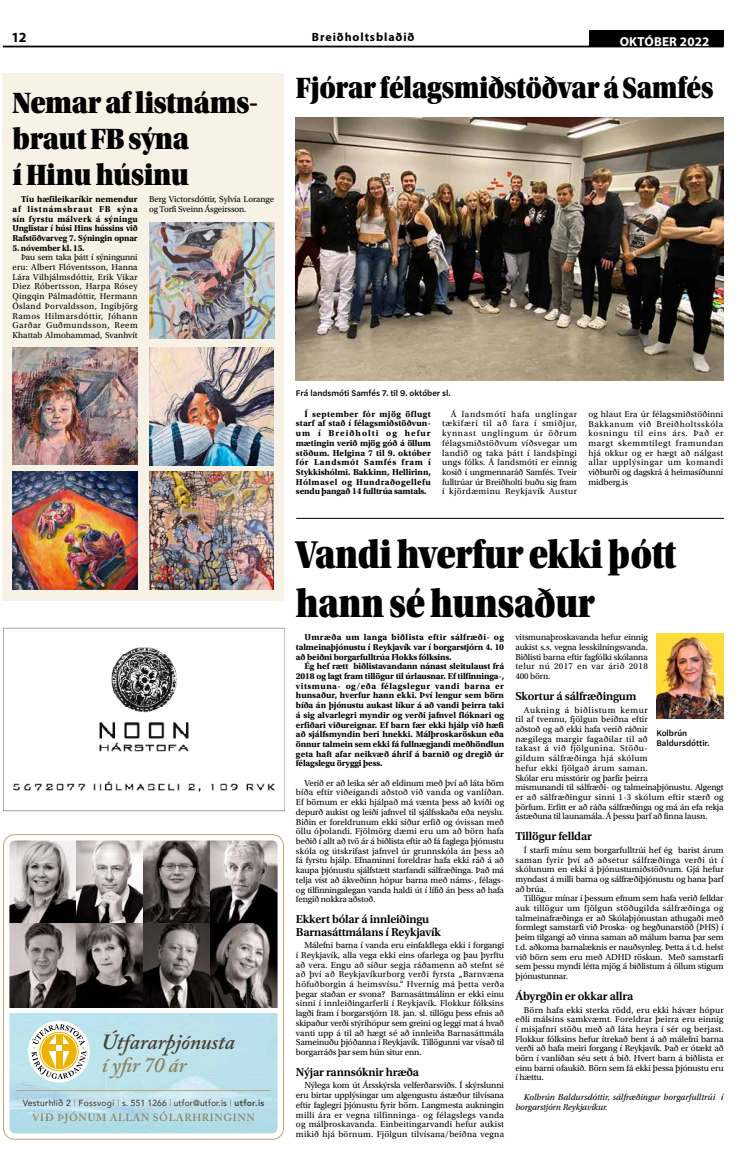
<style>
.page{position:relative;width:752px;height:1168px;background:#fff}
.page>*{position:absolute;margin:0;border:0;box-sizing:border-box;transform-origin:0 0}
.t1{font:41px/49.2px "Utopia Std Black Headline";letter-spacing:-.01em;color:#000;scale:.85 1}
.t2{font:31px/36px "Utopia Std Black Headline";letter-spacing:-.01em;color:#000;scale:.89 1}
.t3{font:31px "Utopia Std Black Headline";letter-spacing:-.01em;color:#000;scale:.85 1}
.t4{font:italic 600 21.6px "Adobe Caslon Pro";letter-spacing:-.01em;color:#473f34}
.t5{font:italic 600 21.6px "Adobe Caslon Pro";color:#908266}
.t6{font:700 14px "Myriad Pro";color:#000}
.t7{font:700 13px "Myriad Pro";letter-spacing:.015em;color:#fff}
.t8{font:600 12px/12.5px "Utopia Std";letter-spacing:-.015em;color:#000}
.t9{font:700 12px "Myriad Pro";letter-spacing:.075em;color:#000}
.t10{font:600 10.3px "Adobe Caslon Pro";letter-spacing:.065em;color:#908266}
.t11{font:9px/9.7px "Utopia Std";letter-spacing:-.015em;color:#000;text-align:justify}
.t12{font:700 9px/9.7px "Utopia Std";letter-spacing:-.005em;color:#000;text-align:justify}
.t13{font:9px/9.7px "Utopia Std";letter-spacing:.01em;color:#000}
.t14{font:700 9px/9.7px "Utopia Std";letter-spacing:.015em;color:#000}
.t15{font:italic 9px/9.7px "Utopia Std";letter-spacing:-.005em;color:#000}
.t16{font:500 8.8px "Avenir";letter-spacing:.02em;color:#473f34;scale:.96 1}
.t17{font:500 8.6px/10px "Halyard Text";color:#000}
.s1{color:#908266}
.s2{font-weight:800}
</style>
<div class="page">
<hr style="left:3px;top:46px;width:720px;height:1px;background:#000">
<div style="left:588px;top:30px;width:135px;height:15px;background:#000"></div>
<div style="left:3px;top:74px;width:281px;height:527px;background:#f7f2e5"></div>
<img style="left:149px;top:223px;width:125px;height:116px">
<hr style="left:16px;top:1090px;width:254px;height:1px;background:#bca375">
<svg style="left:32px;top:1024px;width:54px;height:55px"></svg>
<svg style="left:11px;top:1007px;width:265px;height:1px"></svg>
<img style="left:11px;top:842px;width:265px;height:165px">
<div style="left:4px;top:835px;width:279px;height:304px;border:6px solid #fff;border-radius:8px"></div>
<div style="left:3px;top:834px;width:281px;height:306px;border:1px solid #bca375;border-radius:11px"></div>
<img style="left:4px;top:628px;width:280px;height:183px">
<img style="left:656px;top:634px;width:67px;height:85px">
<img style="left:296px;top:118px;width:427px;height:263px">
<hr style="left:296px;top:518px;width:427px;height:1px;background:#000">
<img style="left:13px;top:348px;width:124px;height:116px">
<img style="left:149px;top:348px;width:125px;height:117px">
<img style="left:13px;top:472px;width:124px;height:117px">
<img style="left:149px;top:472px;width:125px;height:117px">
<h3 class="t6" style="left:11px;top:28px;width:17px">12</h3>
<h3 class="t9" style="left:312px;top:29px;width:104px">Breiðholtsblaðið</h3>
<h3 class="t7" style="left:619px;top:33px;width:91px">OKTÓBER 2022</h3>
<h2 class="t2" style="left:13px;top:86px;width:277px">Nemar af listnáms&shy;braut FB sýna<br>í Hinu húsinu</h2>
<p class="t12" style="left:13px;top:194px;width:127px;text-indent:9px">Tíu hæfileikaríkir nemendur af listnámsbraut FB sýna sín fyrstu málverk á sýningu Unglistar í húsi Hins hússins við Rafstöðvarveg 7. Sýningin opnar</p>
<p class="t12" style="left:13px;top:243px;width:73px">5. nóvember kl. 15.</p>
<p class="t11" style="left:13px;top:253px;width:127px;text-indent:9px">Þau sem taka þátt í sýningunni eru: Albert Flóventsson, Hanna Lára Vilhjálmsdóttir, Erik Vikar Diez Róbertsson, Harpa Rósey Qingqin Pálmadóttir, Hermann Ósland Þorvaldsson, Ingibjörg Ramos Hilmarsdóttir, Jóhann Garðar Guðmundsson, Reem Khattab Almohammad, Svanhvít</p>
<p class="t11" style="left:149px;top:194px;width:126px">Berg Victorsdóttir, Sylvía Lorange og Torfi Sveinn Ásgeirsson.</p>
<h3 class="t4" style="left:102px;top:1028px;width:135px">Útfararþjónusta</h3>
<h3 class="t5" style="left:102px;top:1052px;width:86px">í yfir 70 ár</h3>
<p class="t16" style="left:23px;top:1095px;width:253px">Vesturhlíð 2 <span class="s1">|</span> Fossvogi <span class="s1">|</span> s. 551 1266 <span class="s1">|</span> utfor@utfor.is <span class="s1">|</span> <span class="s2">utfor.is</span></p>
<p class="t10" style="left:32px;top:1111px;width:224px">VIÐ ÞJÓNUM ALLAN SÓLARHRINGINN</p>
<h2 class="t3" style="left:296px;top:71px;width:492px">Fjórar félagsmiðstöðvar á Samfés</h2>
<p class="t17" style="left:296px;top:387px;width:156px">Frá landsmóti Samfés 7. til 9. október sl.</p>
<p class="t14" style="left:296px;top:409px;width:136px;text-indent:9px">Í september fór mjög öflugt starf af stað í félagsmiðstöðvun&shy;um í Breiðholti og hefur mætingin verið mjög góð á öllum stöðum. Helgina 7 til 9. október fór Landsmót Samfés fram í<br>Stykkishólmi. Bakkinn, Hellirinn,<br>Hólmasel og Hundraðogellefu sendu þangað 14 fulltrúa samtals.</p>
<p class="t11" style="left:442px;top:409px;width:136px;text-indent:9px">Á landsmóti hafa unglingar tækifæri til að fara í smiðjur, kynnast unglingum úr öðrum félagsmiðstöðvum víðsvegar um landið og taka þátt í landsþingi ungs fólks. Á landsmóti er einnig kosið í ungmennaráð Samfés. Tveir fulltrúar úr Breiðholti buðu sig fram í kjördæminu Reykjavík Austur</p>
<p class="t11" style="left:588px;top:409px;width:136px">og hlaut Era úr félagsmiðstöðinni Bakkanum við Breiðholtsskóla kosningu til eins árs. Það er margt skemmtilegt framundan hjá okkur og er hægt að nálgast allar upplýsingar um komandi viðburði og dagskrá á heimasíðunni midberg.is</p>
<h1 class="t1" style="left:296px;top:531px;width:448px">Vandi hverfur ekki þótt hann sé hunsaður</h1>
<p class="t12" style="left:296px;top:632px;width:209px;text-indent:9px">Umræða um langa biðlista eftir sálfræði- og talmeinaþjónustu í Reykjavík var í borgarstjórn 4. 10 að beiðni borgarfulltrúa Flokks fólksins.</p>
<p class="t12" style="left:296px;top:662px;width:209px;text-indent:9px">Ég hef rætt biðlistavandann nánast sleitulaust frá 2018 og lagt fram tillögur til úrlausnar. Ef tilfinninga-, vitsmuna- og/eða félagslegur vandi barna er hunsaður, hverfur hann ekki. Því lengur sem börn bíða án þjónustu aukast líkur á að vandi þeirra taki á sig alvarlegri myndir og verði jafnvel flóknari og erfiðari viðureignar. Ef barn fær ekki hjálp við hæfi að sjálfsmyndin beri hnekki. Málþroskaröskun eða önnur talmein sem ekki fá fullnægjandi meðhöndlun geta haft afar neikvæð áhrif á barnið og dregið úr félagslegu öryggi þess.</p>
<p class="t11" style="left:296px;top:778px;width:209px;text-indent:9px">Verið er að leika sér að eldinum með því að láta börn bíða eftir viðeigandi aðstoð við vanda og vanlíðan.<br>Ef börnum er ekki hjálpað má vænta þess að kvíði og depurð aukist og leiði jafnvel til sjálfsskaða eða neyslu.<br>Biðin er foreldrunum ekki síður erfið og óvissan með öllu óþolandi. Fjölmörg dæmi eru um að börn hafa beðið í allt að tvö ár á biðlista eftir að fá faglega þjónustu skóla og útskrifast jafnvel úr grunnskóla án þess að fá fyrstu hjálp. Efnaminni foreldrar hafa ekki ráð á að kaupa þjónustu sjálfstætt starfandi sálfræðinga. Það má telja víst að ákveðinn hópur barna með náms-, félags&shy;og tilfinningalegan vanda haldi út í lífið án þess að hafa fengið nokkra aðstoð.</p>
<h3 class="t8" style="left:296px;top:913px;width:146px">Ekkert bólar á innleiðingu<br>Barnasáttmálans í Reykjavík</h3>
<p class="t11" style="left:296px;top:941px;width:209px;text-indent:9px">Málefni barna í vanda eru einfaldlega ekki í forgangi í Reykjavík, alla vega ekki eins ofarlega og þau þyrftu að vera. Engu að síður segja ráðamenn að stefnt sé að því að Reykjavíkurborg verði fyrsta „Barnvæna höfuðborgin á heimsvísu.“ Hvernig má þetta verða þegar staðan er svona? Barnasáttmálinn er ekki einu sinni í innleiðingarferli í Reykjavík. Flokkur fólksins lagði fram í borgarstjórn 18. jan. sl. tillögu þess efnis að skipaður verði stýrihópur sem greini og leggi mat á hvað vanti upp á til að hægt sé að innleiða Barnasáttmála Sameinuðu þjóðanna í Reykjavík. Tillögunni var vísað til borgarráðs þar sem hún situr enn.</p>
<h3 class="t8" style="left:296px;top:1066px;width:125px">Nýjar rannsóknir hræða</h3>
<p class="t11" style="left:296px;top:1081px;width:209px;text-indent:9px">Nýlega kom út Ársskýrsla velferðarsviðs. Í skýrslunni eru birtar upplýsingar um algengustu ástæður tilvísana eftir faglegri þjónustu fyrir börn. Langmesta aukningin milli ára er vegna tilfinninga- og félagslegs vanda og málþroskavanda. Einbeitingarvandi hefur aukist mikið hjá börnum. Fjölgun tilvísana/beiðna vegna</p>
<p class="t11" style="left:515px;top:633px;width:134px">vitsmunaþroskavanda hefur einnig aukist s.s. vegna lesskilningsvanda.<br>Biðlisti barna eftir fagfólki skólanna telur nú 2017 en var árið 2018<br>400 börn.</p>
<h3 class="t8" style="left:515px;top:690px;width:122px">Skortur á sálfræðingum</h3>
<p class="t13" style="left:515px;top:705px;width:209px;text-indent:9px">Aukning á biðlistum kemur<br>til af tvennu, fjölgun beiðna eftir<br>aðstoð og að ekki hafa verið ráðnir<br>nægilega margir fagaðilar til að<br>takast á við fjölgunina. Stöðu-<br>gildum sálfræðinga hjá skólum<br>hefur ekki fjölgað árum saman.<br>Skólar eru misstórir og þarfir þeirra<br>mismunandi til sálfræði- og talmeinaþjónustu. Algengt er að sálfræðingur sinni 1-3 skólum eftir stærð og þörfum. Erfitt er að ráða sálfræðinga og má án efa rekja ástæðuna til launamála. Á þessu þarf að finna lausn.</p>
<h3 class="t8" style="left:515px;top:830px;width:78px">Tillögur felldar</h3>
<p class="t11" style="left:515px;top:845px;width:210px;text-indent:9px">Í starfi mínu sem borgarfulltrúi hef ég barist árum saman fyrir því að aðsetur sálfræðinga verði út í skólunum en ekki á þjónustumiðstöðvum. Gjá hefur myndast á milli barna og sálfræðiþjónustu og hana þarf að brúa.</p>
<p class="t11" style="left:515px;top:894px;width:210px;text-indent:9px">Tillögur mínar í þessum efnum sem hafa verið felldar auk tillögur um fjölgun stöðugilda sálfræðinga og talmeinafræðinga er að Skólaþjónustan athugaði með formlegt samstarfi við Þroska- og hegðunarstöð (ÞHS) í þeim tilgangi að vinna saman að málum barna þar sem t.d. aðkoma barnalæknis er nauðsynleg. Þetta á t.d. helst við börn sem eru með ADHD röskun. Með samstarfi sem þessu myndi létta mjög á biðlistum á öllum stigum þjónustunnar.</p>
<h3 class="t8" style="left:515px;top:990px;width:119px">Ábyrgðin er okkar allra</h3>
<p class="t11" style="left:515px;top:1005px;width:210px;text-indent:9px">Börn hafa ekki sterka rödd, eru ekki hávær hópur eðli málsins samkvæmt. Foreldrar þeirra eru einnig í misjafnri stöðu með að láta heyra í sér og berjast.<br>Flokkur fólksins hefur ítrekað bent á að málefni barna verði að hafa meiri forgang í Reykjavík. Það er ótækt að börn í vanlíðan séu sett á bið. Hvert barn á biðlista er einu barni ofaukið. Börn sem fá ekki þessa þjónustu eru í hættu.</p>
<p class="t15" style="left:515px;top:1092px;width:209px;text-indent:9px">Kolbrún Baldursdóttir, sálfræðingur borgarfulltrúi í borgarstjórn Reykjavíkur.</p>
<p class="t17" style="left:656px;top:727px;width:55px">Kolbrún<br>Baldursdóttir.</p>
</div>
